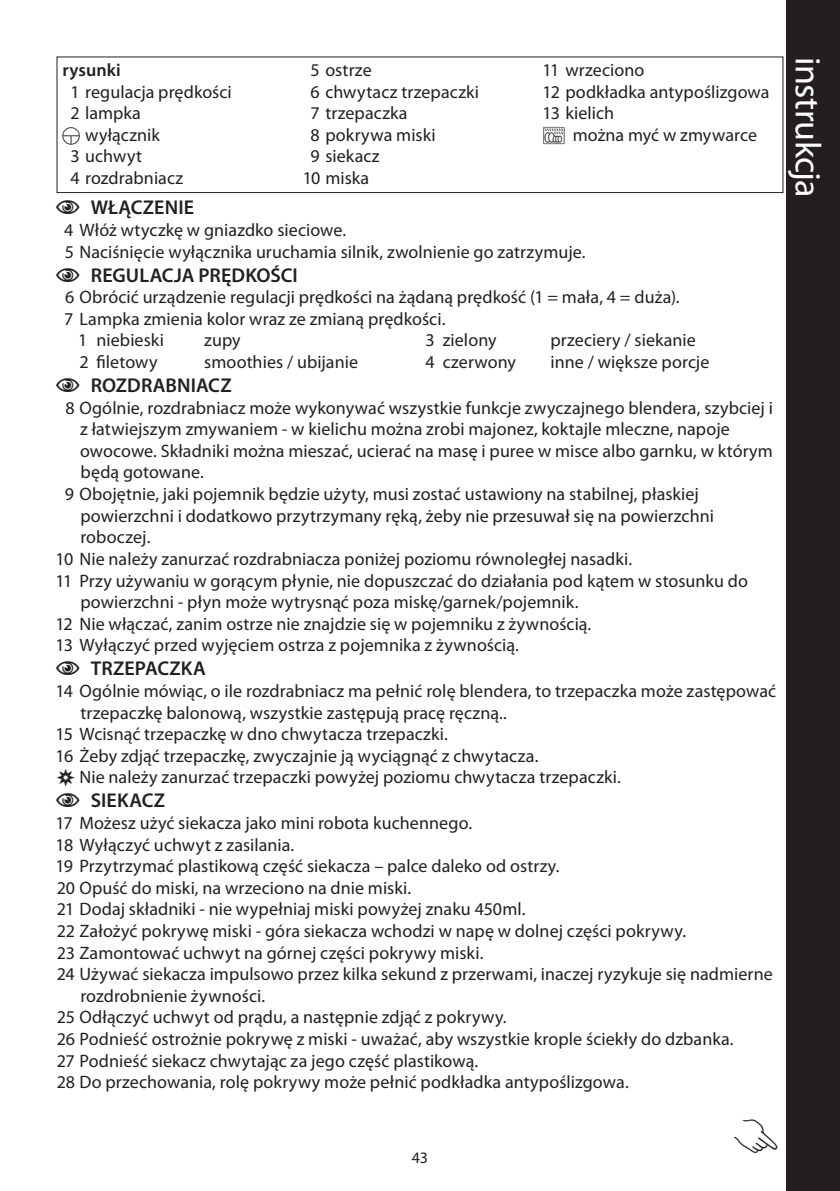
<style>
.page{position:relative;width:840px;height:1191px;background:#fff}
.page>*{position:absolute;margin:0;border:0;box-sizing:border-box;transform-origin:0 0}
.t1{font:36px "Myriad Pro";letter-spacing:-.01em;color:#fff}
.t2{font:36px "Myriad Points";color:#231f20}
.t3{font:600 20px "Myriad Pro";letter-spacing:.005em;color:#231f20}
.t4{font:18px/21.6px "Myriad Pro";letter-spacing:.005em;color:#231f20}
.t5{font:600 18px "Myriad Pro";letter-spacing:.005em;color:#231f20}
.t6{font:16px "Myriad Pro";color:#231f20}
.s1{font-family:"Myriad Graphics"}
.s2{font-family:"Myriad Bitsn Bobs"}
.s3{font-family:"Myriad Points";font-weight:400}
</style>
<div class="page">
<div style="left:57px;top:57px;width:725px;height:136px;border:1px solid #231f20"></div>
<div style="left:785px;top:0;width:54px;height:1191px;background:#231f20"></div>
<p class="t5" style="left:62px;top:60px;width:60px">rysunki</p>
<p class="t4" style="left:70px;top:81px;width:163px">1 regulacja prędkości</p>
<p class="t4" style="left:70px;top:103px;width:72px">2 lampka</p>
<p class="t4" style="left:62px;top:124px;width:99px"><span class="s1">4</span> wyłącznik</p>
<p class="t4" style="left:70px;top:146px;width:73px">3 uchwyt</p>
<p class="t4" style="left:70px;top:167px;width:114px">4 rozdrabniacz</p>
<p class="t4" style="left:310px;top:59px;width:63px">5 ostrze</p>
<p class="t4" style="left:310px;top:81px;width:170px">6 chwytacz trzepaczki</p>
<p class="t4" style="left:310px;top:103px;width:98px">7 trzepaczka</p>
<p class="t4" style="left:310px;top:124px;width:126px">8 pokrywa miski</p>
<p class="t4" style="left:310px;top:146px;width:70px">9 siekacz</p>
<p class="t4" style="left:302px;top:167px;width:68px">10 miska</p>
<p class="t4" style="left:542px;top:59px;width:228px">11 wrzeciono<br>12 podkładka antypoślizgowa<br>13 kielich<br><span class="s2">`</span> można myć w zmywarce</p>
<p class="t3" style="left:55px;top:197px;width:140px"><span class="s3">C</span> WŁĄCZENIE</p>
<p class="t4" style="left:64px;top:219px;width:522px">4 Włóż wtyczkę w gniazdko sieciowe.<br>5 Naciśnięcie wyłącznika uruchamia silnik, zwolnienie go zatrzymuje.</p>
<p class="t3" style="left:55px;top:264px;width:244px"><span class="s3">C</span> REGULACJA PRĘDKOŚCI</p>
<p class="t4" style="left:65px;top:287px;width:615px">6 Obrócić urządzenie regulacji prędkości na żądaną prędkość (1 = mała, 4 = duża).</p>
<p class="t4" style="left:64px;top:308px;width:382px">7 Lampka zmienia kolor wraz ze zmianą prędkości.</p>
<p class="t4" style="left:78px;top:330px;width:87px">1 niebieski</p>
<p class="t4" style="left:204px;top:330px;width:38px">zupy</p>
<p class="t4" style="left:425px;top:330px;width:72px">3 zielony</p>
<p class="t4" style="left:550px;top:330px;width:147px">przeciery / siekanie</p>
<p class="t4" style="left:79px;top:351px;width:80px">2 filetowy</p>
<p class="t4" style="left:204px;top:351px;width:155px">smoothies / ubijanie</p>
<p class="t4" style="left:425px;top:351px;width:92px">4 czerwony</p>
<p class="t4" style="left:550px;top:351px;width:160px">inne / większe porcje</p>
<p class="t3" style="left:55px;top:374px;width:178px"><span class="s3">C</span> ROZDRABNIACZ</p>
<p class="t4" style="left:66px;top:397px;width:708px">8 Ogólnie, rozdrabniacz może wykonywać wszystkie funkcje zwyczajnego blendera, szybciej i</p>
<p class="t4" style="left:80px;top:419px;width:650px">z łatwiejszym zmywaniem - w kielichu można zrobi majonez, koktajle mleczne, napoje</p>
<p class="t4" style="left:80px;top:440px;width:694px">owocowe. Składniki można mieszać, ucierać na masę i puree w misce albo garnku, w którym</p>
<p class="t4" style="left:81px;top:462px;width:125px">będą gotowane.</p>
<p class="t4" style="left:65px;top:483px;width:635px">9 Obojętnie, jaki pojemnik będzie użyty, musi zostać ustawiony na stabilnej, płaskiej</p>
<p class="t4" style="left:80px;top:505px;width:634px">powierzchni i dodatkowo przytrzymany ręką, żeby nie przesuwał się na powierzchni</p>
<p class="t4" style="left:80px;top:527px;width:72px">roboczej.</p>
<p class="t4" style="left:56px;top:548px;width:578px">10 Nie należy zanurzać rozdrabniacza poniżej poziomu równoległej nasadki.</p>
<p class="t4" style="left:56px;top:570px;width:693px">11 Przy używaniu w gorącym płynie, nie dopuszczać do działania pod kątem w stosunku do</p>
<p class="t4" style="left:80px;top:591px;width:499px">powierzchni - płyn może wytrysnąć poza miskę/garnek/pojemnik.</p>
<p class="t4" style="left:56px;top:613px;width:537px">12 Nie włączać, zanim ostrze nie znajdzie się w pojemniku z żywnością.</p>
<p class="t4" style="left:56px;top:635px;width:464px">13 Wyłączyć przed wyjęciem ostrza z pojemnika z żywnością.</p>
<p class="t3" style="left:55px;top:657px;width:152px"><span class="s3">C</span> TRZEPACZKA</p>
<p class="t4" style="left:56px;top:680px;width:721px">14 Ogólnie mówiąc, o ile rozdrabniacz ma pełnić rolę blendera, to trzepaczka może zastępować</p>
<p class="t4" style="left:80px;top:702px;width:427px">trzepaczkę balonową, wszystkie zastępują pracę ręczną..</p>
<p class="t4" style="left:56px;top:723px;width:393px">15 Wcisnąć trzepaczkę w dno chwytacza trzepaczki.</p>
<p class="t4" style="left:56px;top:745px;width:484px">16 Żeby zdjąć trzepaczkę, zwyczajnie ją wyciągnąć z chwytacza.</p>
<p class="t4" style="left:57px;top:767px;width:565px"><span class="s1">,</span> Nie należy zanurzać trzepaczki powyżej poziomu chwytacza trzepaczki.</p>
<p class="t3" style="left:55px;top:789px;width:111px"><span class="s3">C</span> SIEKACZ</p>
<p class="t4" style="left:56px;top:812px;width:418px">17 Możesz użyć siekacza jako mini robota kuchennego.</p>
<p class="t4" style="left:56px;top:834px;width:240px">18 Wyłączyć uchwyt z zasilania.</p>
<p class="t4" style="left:56px;top:855px;width:505px">19 Przytrzymać plastikową część siekacza – palce daleko od ostrzy.</p>
<p class="t4" style="left:57px;top:877px;width:356px">20 Opuść do miski, na wrzeciono na dnie miski.</p>
<p class="t4" style="left:57px;top:899px;width:470px">21 Dodaj składniki - nie wypełniaj miski powyżej znaku 450ml.</p>
<p class="t4" style="left:57px;top:920px;width:630px">22 Założyć pokrywę miski - góra siekacza wchodzi w napę w dolnej części pokrywy.</p>
<p class="t4" style="left:57px;top:942px;width:428px">23 Zamontować uchwyt na górnej części pokrywy miski.</p>
<p class="t4" style="left:57px;top:963px;width:717px">24 Używać siekacza impulsowo przez kilka sekund z przerwami, inaczej ryzykuje się nadmierne</p>
<p class="t4" style="left:80px;top:985px;width:186px">rozdrobnienie żywności.</p>
<p class="t4" style="left:57px;top:1007px;width:451px">25 Odłączyć uchwyt od prądu, a następnie zdjąć z pokrywy.</p>
<p class="t4" style="left:57px;top:1028px;width:678px">26 Podnieść ostrożnie pokrywę z miski - uważać, aby wszystkie krople ściekły do dzbanka.</p>
<p class="t4" style="left:57px;top:1050px;width:423px">27 Podnieść siekacz chwytając za jego część plastikową.</p>
<p class="t4" style="left:57px;top:1071px;width:573px">28 Do przechowania, rolę pokrywy może pełnić podkładka antypoślizgowa.</p>
<h1 class="t1" style="left:826px;top:57px;width:143px;rotate:90deg">instrukcja</h1>
<p class="t6" style="left:411px;top:1149px;width:18px">43</p>
<h1 class="t2" style="left:731px;top:1114px;width:48px">[</h1>
</div>
